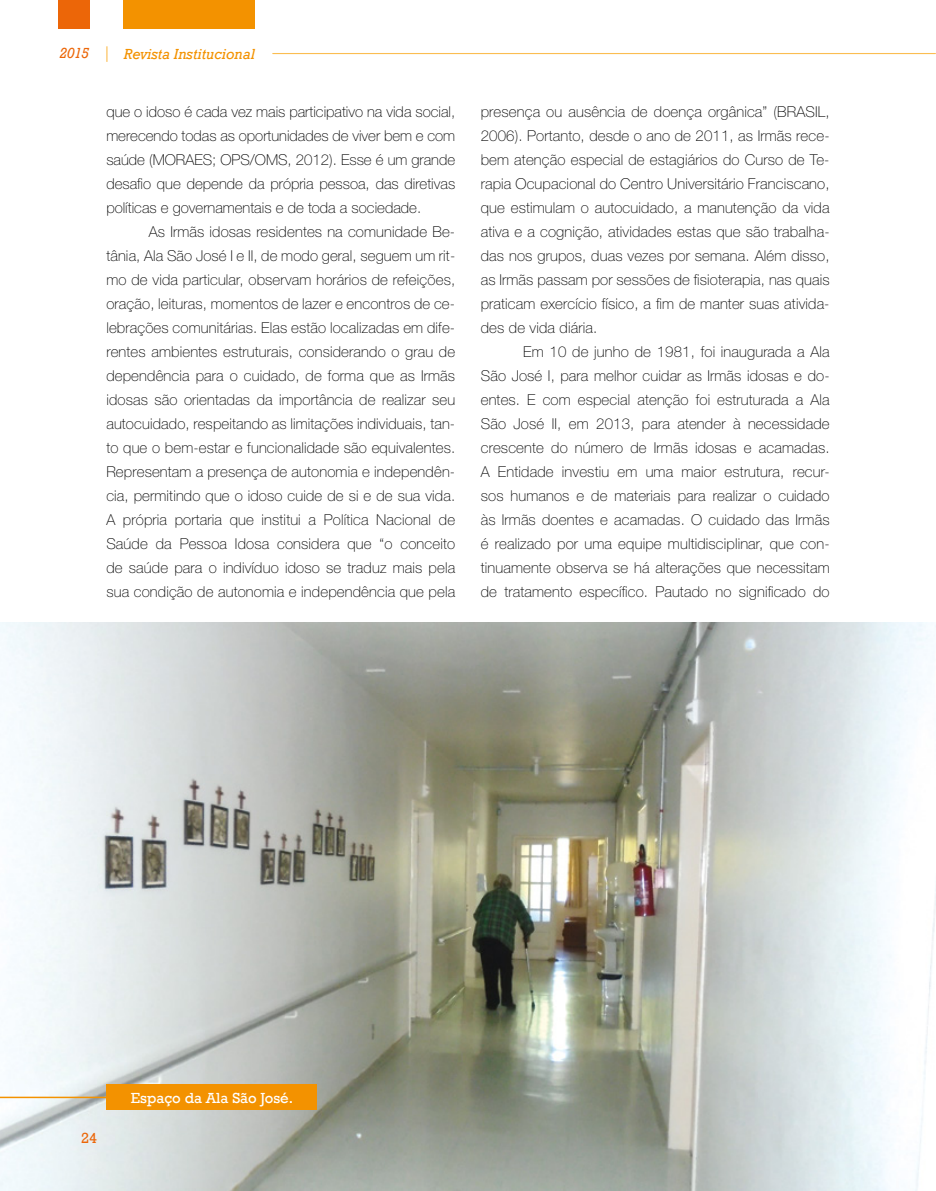
<style>
.page{position:relative;width:936px;height:1191px;background:#fff}
.page>*{position:absolute;margin:0;border:0;box-sizing:border-box;transform-origin:0 0}
.t1{font:100 15px/24px "Helvetica Neue LT Std";letter-spacing:.01em;color:#000;text-align:justify}
.t2{font:italic 15px "Rockwell";color:#f39200}
.t3{font:15px "Rockwell";color:#fff}
.t4{font:italic 15px "Rockwell";color:#ec6608}
.t5{font:15px "Rockwell";color:#ec6608}
</style>
<div class="page">
<svg style="left:106px;top:46px;width:1px;height:16px"></svg>
<div style="left:124px;top:0;width:131px;height:28px;background:#f39200"></div>
<div style="left:59px;top:0;width:31px;height:28px;background:#ec6608"></div>
<hr style="left:273px;top:53px;width:662px;height:1px;background:#fbbd51">
<img style="left:0;top:623px;width:935px;height:568px">
<div style="left:106px;top:1084px;width:210px;height:26px;background:#f39200"></div>
<hr style="left:0;top:1096px;width:116px;height:2px;background:#f39200">
<p class="t4" style="left:60px;top:44px;width:31px">2015</p>
<p class="t2" style="left:124px;top:45px;width:133px">Revista Institucional</p>
<p class="t1" style="left:106px;top:100px;width:350px">que o idoso é cada vez mais participativo na vida social, merecendo todas as oportunidades de viver bem e com saúde (MORAES; OPS/OMS, 2012). Esse é um grande desafio que depende da própria pessoa, das diretivas políticas e governamentais e de toda a sociedade.</p>
<p class="t1" style="left:106px;top:220px;width:350px;text-indent:43px">As Irmãs idosas residentes na comunidade Be&shy;tânia, Ala São José I e II, de modo geral, seguem um rit&shy;mo de vida particular, observam horários de refeições, oração, leituras, momentos de lazer e encontros de ce&shy;lebrações comunitárias. Elas estão localizadas em dife&shy;rentes ambientes estruturais, considerando o grau de dependência para o cuidado, de forma que as Irmãs idosas são orientadas da importância de realizar seu autocuidado, respeitando as limitações individuais, tan&shy;to que o bem-estar e funcionalidade são equivalentes.<br>Representam a presença de autonomia e independên&shy;cia, permitindo que o idoso cuide de si e de sua vida.<br>A própria portaria que institui a Política Nacional de Saúde da Pessoa Idosa considera que “o conceito de saúde para o indivíduo idoso se traduz mais pela sua condição de autonomia e independência que pela</p>
<p class="t1" style="left:480px;top:100px;width:350px">presença ou ausência de doença orgânica” (BRASIL, 2006). Portanto, desde o ano de 2011, as Irmãs rece&shy;bem atenção especial de estagiários do Curso de Te&shy;rapia Ocupacional do Centro Universitário Franciscano, que estimulam o autocuidado, a manutenção da vida ativa e a cognição, atividades estas que são trabalha&shy;das nos grupos, duas vezes por semana. Além disso, as Irmãs passam por sessões de fisioterapia, nas quais praticam exercício físico, a fim de manter suas ativida&shy;des de vida diária.</p>
<p class="t1" style="left:480px;top:340px;width:350px;text-indent:43px">Em 10 de junho de 1981, foi inaugurada a Ala São José I, para melhor cuidar as Irmãs idosas e do&shy;entes. E com especial atenção foi estruturada a Ala São José II, em 2013, para atender à necessidade crescente do número de Irmãs idosas e acamadas.<br>A Entidade investiu em uma maior estrutura, recur&shy;sos humanos e de materiais para realizar o cuidado às Irmãs doentes e acamadas. O cuidado das Irmãs é realizado por uma equipe multidisciplinar, que con&shy;tinuamente observa se há alterações que necessitam de tratamento específico. Pautado no significado do</p>
<p class="t5" style="left:73px;top:1129px;width:18px">24</p>
<p class="t5" style="left:81px;top:1129px;width:18px">24</p>
<p class="t3" style="left:131px;top:1089px;width:164px">Espaço da Ala São José.</p>
</div>
